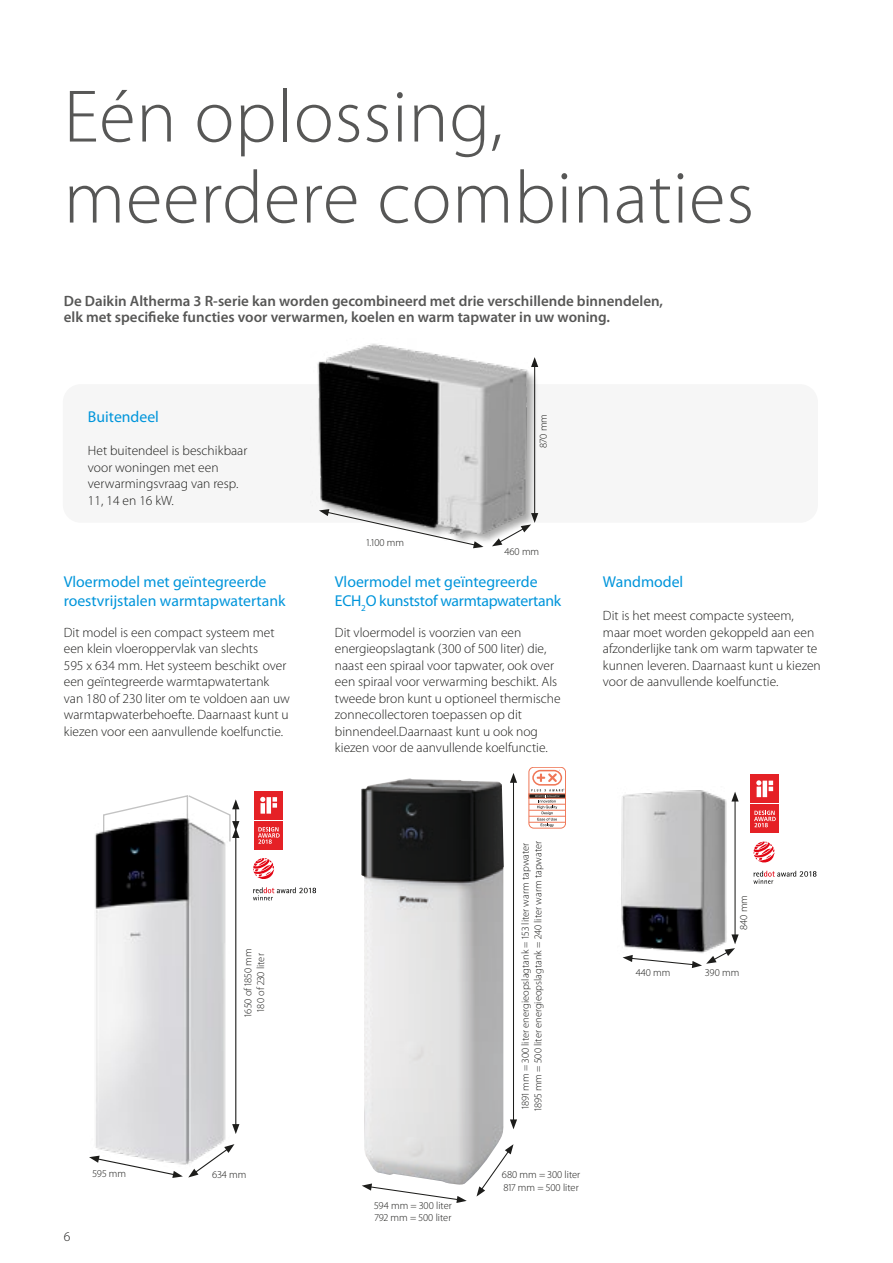
<style>
.page{position:relative;width:893px;height:1263px;background:#fff}
.page>*{position:absolute;margin:0;border:0;box-sizing:border-box;transform-origin:0 0}
.t1{font:300 75px/81px "Myriad Pro";letter-spacing:.01em;color:#575756}
.t2{font:15.75px/18.9px "Myriad Pro";color:#0095db}
.t3{font:600 15px/16.5px "Myriad Pro";color:#575756}
.t4{font:300 13.5px/16.5px "Myriad Pro";color:#1d1d1b}
.t5{font:300 10.5px/12.6px "Myriad Pro";color:#1d1d1b}
</style>
<div class="page">
<div style="left:63px;top:384px;width:755px;height:139px;background:#f6f6f6;border-radius:18px"></div>
<img style="left:317px;top:343px;width:217px;height:198px">
<hr style="left:513px;top:780px;width:1px;height:342px;background:#1d1d1b">
<svg style="left:510px;top:773px;width:7px;height:10px"></svg>
<svg style="left:510px;top:1119px;width:7px;height:10px"></svg>
<svg style="left:476px;top:1144px;width:37px;height:52px"></svg>
<svg style="left:362px;top:1185px;width:105px;height:18px"></svg>
<div style="left:529px;top:767px;width:37px;height:61px;border:1px solid #ef7757;border-radius:5px"></div>
<hr style="left:529px;top:804px;width:36px;height:1px;background:#ef7757">
<hr style="left:529px;top:810px;width:36px;height:1px;background:#ef7757">
<hr style="left:529px;top:816px;width:36px;height:1px;background:#ef7757">
<svg style="left:529px;top:794px;width:37px;height:4px"></svg>
<hr style="left:529px;top:822px;width:36px;height:1px;background:#ef7757">
<svg style="left:531px;top:770px;width:33px;height:57px"></svg>
<hr style="left:235px;top:836px;width:1px;height:290px;background:#1d1d1b">
<svg style="left:232px;top:1124px;width:7px;height:10px"></svg>
<svg style="left:144px;top:1144px;width:90px;height:34px"></svg>
<div style="left:254px;top:821px;width:29px;height:29px;background:#e52126"></div>
<div style="left:254px;top:791px;width:29px;height:29px;background:#e52126"></div>
<svg style="left:260px;top:797px;width:17px;height:17px"></svg>
<svg style="left:258px;top:827px;width:22px;height:17px"></svg>
<svg style="left:253px;top:858px;width:21px;height:21px"></svg>
<svg style="left:253px;top:887px;width:63px;height:13px"></svg>
<hr style="left:734px;top:799px;width:2px;height:138px;background:#1d1d1b">
<svg style="left:731px;top:792px;width:8px;height:9px"></svg>
<svg style="left:623px;top:934px;width:116px;height:34px"></svg>
<div style="left:749px;top:773px;width:32px;height:62px;background:linear-gradient(to right,#fff,#fff)"></div>
<div style="left:751px;top:805px;width:28px;height:28px;background:#e52126"></div>
<div style="left:751px;top:775px;width:28px;height:28px;background:#e52126"></div>
<svg style="left:756px;top:780px;width:17px;height:17px"></svg>
<svg style="left:754px;top:811px;width:22px;height:16px"></svg>
<svg style="left:754px;top:841px;width:20px;height:22px"></svg>
<svg style="left:753px;top:871px;width:63px;height:13px"></svg>
<hr style="left:534px;top:365px;width:1px;height:150px;background:#1d1d1b">
<svg style="left:531px;top:357px;width:7px;height:10px"></svg>
<svg style="left:492px;top:513px;width:46px;height:33px"></svg>
<svg style="left:319px;top:509px;width:164px;height:39px"></svg>
<img style="left:361px;top:778px;width:143px;height:407px">
<svg style="left:110px;top:795px;width:129px;height:49px"></svg>
<img style="left:89px;top:813px;width:142px;height:356px">
<img style="left:621px;top:790px;width:109px;height:165px">
<h1 class="t1" style="left:64px;top:75px;width:692px">Eén oplossing, meerdere combinaties</h1>
<p class="t3" style="left:64px;top:292px;width:601px">De Daikin Altherma 3 R-serie kan worden gecombineerd met drie verschillende binnendelen, elk met specifieke functies voor verwarmen, koelen en warm tapwater in uw woning.</p>
<p class="t2" style="left:88px;top:407px;width:73px">Buitendeel</p>
<p class="t4" style="left:88px;top:442px;width:161px">Het buitendeel is beschikbaar voor woningen met een verwarmingsvraag van resp.<br>11, 14 en 16 kW.</p>
<p class="t2" style="left:64px;top:572px;width:223px">Vloermodel met geïntegreerde roestvrijstalen warmtapwatertank</p>
<p class="t4" style="left:64px;top:624px;width:228px">Dit model is een compact systeem met een klein vloeroppervlak van slechts<br>595 x 634 mm. Het systeem beschikt over een geïntegreerde warmtapwatertank van 180 of 230 liter om te voldoen aan uw warmtapwaterbehoefte. Daarnaast kunt u kiezen voor een aanvullende koelfunctie.</p>
<p class="t5" style="left:242px;top:1017px;width:70px;text-align:center;rotate:-90deg">1650 of 1850 mm<br>180 of 230 liter</p>
<p class="t4" style="left:64px;top:1228px;width:8px">6</p>
<p class="t5" style="left:93px;top:1167px;width:35px">595 mm</p>
<p class="t5" style="left:212px;top:1167px;width:36px">634 mm</p>
<p class="t5" style="left:537px;top:448px;width:35px;rotate:-90deg">870 mm</p>
<p class="t5" style="left:366px;top:536px;width:39px">1.100 mm</p>
<p class="t5" style="left:504px;top:545px;width:36px">460 mm</p>
<p class="t2" style="left:335px;top:572px;width:228px">Vloermodel met geïntegreerde<br>ECH<sub>2</sub>O kunststof warmtapwatertank</p>
<p class="t4" style="left:335px;top:624px;width:227px">Dit vloermodel is voorzien van een energieopslagtank (300 of 500 liter) die, naast een spiraal voor tapwater, ook over een spiraal voor verwarming beschikt. Als tweede bron kunt u optioneel thermische zonnecollectoren toepassen op dit binnendeel.Daarnaast kunt u ook nog kiezen voor de aanvullende koelfunctie.</p>
<p class="t2" style="left:603px;top:572px;width:82px">Wandmodel</p>
<p class="t4" style="left:603px;top:607px;width:219px">Dit is het meest compacte systeem, maar moet worden gekoppeld aan een afzonderlijke tank om warm tapwater te kunnen leveren. Daarnaast kunt u kiezen voor de aanvullende koelfunctie.</p>
<p class="t5" style="left:374px;top:1199px;width:79px">594 mm = 300 liter<br>792 mm = 500 liter</p>
<p class="t5" style="left:519px;top:1111px;width:272px;rotate:-90deg">1891 mm = 300 liter energieopslagtank = 153 liter warm tapwater<br>1895 mm = 500 liter energieopslagtank = 240 liter warm tapwater</p>
<p class="t5" style="left:502px;top:1168px;width:80px">680 mm = 300 liter<br>817 mm = 500 liter</p>
<p class="t5" style="left:737px;top:930px;width:36px;rotate:-90deg">840 mm</p>
<p class="t5" style="left:636px;top:966px;width:36px">440 mm</p>
<p class="t5" style="left:705px;top:966px;width:36px">390 mm</p>
</div>
